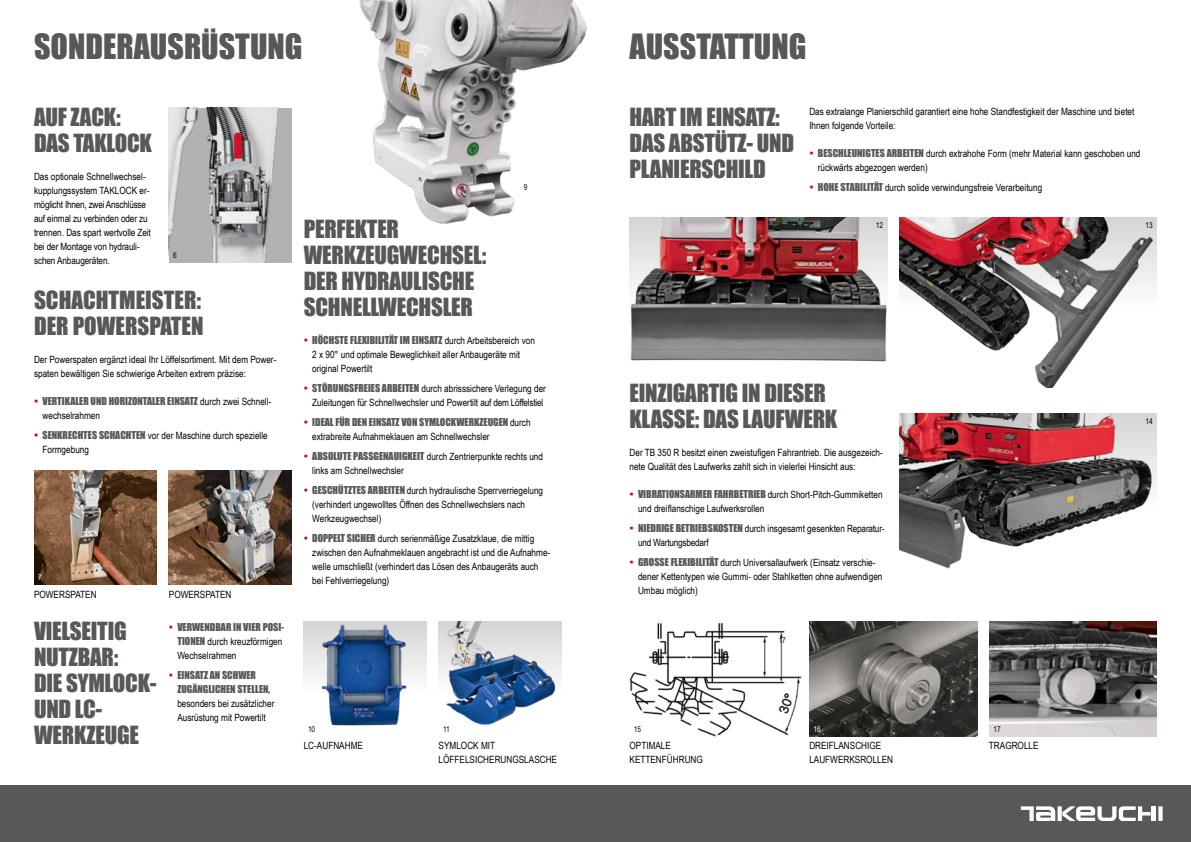
<style>
.page{position:relative;width:1191px;height:842px;background:#fff}
.page>*{position:absolute;margin:0;border:0;box-sizing:border-box;transform-origin:0 0}
.t1{font:32px "Impact";color:#565859}
.t2{font:23px/26px "Impact";letter-spacing:-.01em;color:#565859}
.t3{font:10px/14px "Arial Narrow";color:#000}
.t4{font:10px/14px "Impact";color:#565859}
.t5{font:10px/14px "Arial Narrow";letter-spacing:-.02em;color:#000}
.t6{font:8px "Arial Narrow";color:#000}
.t7{font:8px "Arial Narrow";color:#fff}
.s1{font-size:12px;color:#b70e0c}
.s2{font-family:"Arial Narrow";color:#000}
.s3{font-family:"Impact";font-size:12px;color:#b70e0c}
.s4{font-family:"Impact";color:#565859}
</style>
<div class="page">
<img style="left:169px;top:108px;width:123px;height:154px">
<div style="left:0;top:785px;width:1191px;height:57px;background:#565859"></div>
<svg style="left:1158px;top:806px;width:4px;height:15px"></svg>
<hr style="left:1151px;top:806px;width:4px;height:15px;background:#fff">
<svg style="left:1057px;top:806px;width:4px;height:15px"></svg>
<svg style="left:1062px;top:806px;width:88px;height:15px"></svg>
<svg style="left:1020px;top:806px;width:35px;height:15px"></svg>
<img style="left:438px;top:622px;width:123px;height:104px">
<div style="left:304px;top:622px;width:122px;height:114px;background:linear-gradient(to bottom,#dadada,#fff)"></div>
<img style="left:319px;top:623px;width:90px;height:113px">
<img style="left:169px;top:471px;width:123px;height:113px">
<img style="left:34px;top:471px;width:123px;height:113px">
<img style="left:359px;top:0;width:228px;height:224px">
<img style="left:809px;top:622px;width:168px;height:114px">
<img style="left:989px;top:622px;width:168px;height:114px">
<img style="left:629px;top:622px;width:173px;height:114px">
<img style="left:899px;top:218px;width:258px;height:169px">
<img style="left:629px;top:218px;width:258px;height:144px">
<img style="left:899px;top:414px;width:258px;height:155px">
<h1 class="t1" style="left:34px;top:22px;width:270px">SONDERAUSRÜSTUNG</h1>
<h2 class="t2" style="left:34px;top:103px;width:119px">AUF ZACK:<br>DAS TAKLOCK</h2>
<p class="t3" style="left:34px;top:169px;width:118px">Das optionale Schnellwechsel&shy;kupplungssystem TAKLOCK er&shy;möglicht Ihnen, zwei Anschlüsse auf einmal zu verbinden oder zu trennen. Das spart wertvolle Zeit bei der Montage von hydrauli&shy;schen Anbaugeräten.</p>
<h2 class="t2" style="left:34px;top:287px;width:171px">SCHACHTMEISTER:<br>DER POWERSPATEN</h2>
<p class="t3" style="left:34px;top:353px;width:244px">Der Powerspaten ergänzt ideal Ihr Löffelsortiment. Mit dem Power&shy;spaten bewältigen Sie schwierige Arbeiten extrem präzise:</p>
<p class="t4" style="left:34px;top:394px;width:239px"><span class="s1">▪</span> VERTIKALER UND HORIZONTALER EINSATZ <span class="s2">durch zwei Schnell-</span></p>
<p class="t3" style="left:43px;top:409px;width:59px">wechselrahmen</p>
<p class="t3" style="left:43px;top:429px;width:227px;text-indent:-8px"><span class="s3">▪</span> <span class="s4">SENKRECHTES SCHACHTEN</span> vor der Maschine durch spezielle<br>Formgebung</p>
<p class="t6" style="left:173px;top:249px;width:5px">6</p>
<p class="t7" style="left:38px;top:571px;width:5px">7</p>
<p class="t7" style="left:173px;top:571px;width:5px">8</p>
<p class="t3" style="left:34px;top:587px;width:64px">POWERSPATEN</p>
<p class="t3" style="left:169px;top:587px;width:64px">POWERSPATEN</p>
<h2 class="t2" style="left:34px;top:617px;width:124px">VIELSEITIG<br>NUTZBAR:<br>DIE SYMLOCK-<br>UND LC-<br>WERKZEUGE</h2>
<p class="t4" style="left:169px;top:620px;width:117px"><span class="s1">▪</span> VERWENDBAR IN VIER POSI-</p>
<p class="t3" style="left:177px;top:634px;width:106px"><span class="s4">TIONEN</span> durch kreuzförmigen<br>Wechselrahmen</p>
<p class="t4" style="left:177px;top:668px;width:94px;text-indent:-9px"><span class="s1">▪</span> EINSATZ AN SCHWER<br>ZUGÄNGLICHEN STELLEN,</p>
<p class="t3" style="left:177px;top:696px;width:99px">besonders bei zusätzlicher<br>Ausrüstung mit Powertilt</p>
<p class="t6" style="left:524px;top:181px;width:5px">9</p>
<h2 class="t2" style="left:304px;top:216px;width:184px">PERFEKTER<br>WERKZEUGWECHSEL:<br>DER HYDRAULISCHE<br>SCHNELLWECHSLER</h2>
<p class="t4" style="left:304px;top:333px;width:233px"><span class="s1">▪</span> HÖCHSTE FLEXIBILITÄT IM EINSATZ <span class="s2">durch Arbeitsbereich von</span></p>
<p class="t3" style="left:312px;top:348px;width:209px">2 x 90° und optimale Beweglichkeit aller Anbaugeräte mit original Powertilt</p>
<p class="t3" style="left:304px;top:382px;width:244px;text-align:center"><span class="s3">▪</span> <span class="s4">STÖRUNGSFREIES ARBEITEN</span> durch abrisssichere Verlegung der<br>Zuleitungen für Schnellwechsler und Powertilt auf dem Löffelstiel</p>
<p class="t4" style="left:304px;top:415px;width:228px"><span class="s1">▪</span> IDEAL FÜR DEN EINSATZ VON SYMLOCKWERKZEUGEN <span class="s2">durch</span></p>
<p class="t3" style="left:312px;top:430px;width:179px">extrabreite Aufnahmeklauen am Schnellwechsler</p>
<p class="t3" style="left:312px;top:450px;width:232px;text-indent:-9px"><span class="s3">▪</span> <span class="s4">ABSOLUTE PASSGENAUIGKEIT</span> durch Zentrierpunkte rechts und links am Schnellwechsler</p>
<p class="t3" style="left:312px;top:484px;width:232px;text-indent:-9px"><span class="s3">▪</span> <span class="s4">GESCHÜTZTES ARBEITEN</span> durch hydraulische Sperrverriegelung (verhindert ungewolltes Öffnen des Schnellwechslers nach<br>Werkzeugwechsel)</p>
<p class="t3" style="left:312px;top:532px;width:239px;text-indent:-9px"><span class="s3">▪</span> <span class="s4">DOPPELT SICHER</span> durch serienmäßige Zusatzklaue, die mittig zwischen den Aufnahmeklauen angebracht ist und die Aufnahme&shy;welle umschließt (verhindert das Lösen des Anbaugeräts auch bei Fehlverriegelung)</p>
<p class="t6" style="left:308px;top:724px;width:9px">10</p>
<p class="t6" style="left:443px;top:724px;width:8px">11</p>
<p class="t3" style="left:304px;top:738px;width:61px">LC-AUFNAHME</p>
<p class="t3" style="left:438px;top:738px;width:120px">SYMLOCK MIT<br>LÖFFELSICHERUNGSLASCHE</p>
<h1 class="t1" style="left:629px;top:22px;width:178px">AUSSTATTUNG</h1>
<h2 class="t2" style="left:629px;top:103px;width:166px">HART IM EINSATZ:<br>DAS ABSTÜTZ- UND<br>PLANIERSCHILD</h2>
<p class="t3" style="left:809px;top:104px;width:326px">Das extralange Planierschild garantiert eine hohe Standfestigkeit der Maschine und bietet<br>Ihnen folgende Vorteile:</p>
<p class="t3" style="left:818px;top:146px;width:324px;text-indent:-9px"><span class="s3">▪</span> <span class="s4">BESCHLEUNIGTES ARBEITEN</span> durch extrahohe Form (mehr Material kann geschoben und rückwärts abgezogen werden)</p>
<p class="t3" style="left:809px;top:180px;width:234px"><span class="s3">▪</span> <span class="s4">HOHE STABILITÄT</span> durch solide verwindungsfreie Verarbeitung</p>
<p class="t6" style="left:875px;top:219px;width:9px">12</p>
<p class="t6" style="left:1145px;top:219px;width:9px">13</p>
<h2 class="t2" style="left:629px;top:379px;width:209px">EINZIGARTIG IN DIESER<br>KLASSE: DAS LAUFWERK</h2>
<p class="t3" style="left:629px;top:445px;width:255px">Der TB 350 R besitzt einen zweistufigen Fahrantrieb. Die ausgezeich&shy;nete Qualität des Laufwerks zahlt sich in vielerlei Hinsicht aus:</p>
<p class="t3" style="left:638px;top:487px;width:246px;text-indent:-9px"><span class="s3">▪</span> <span class="s4">VIBRATIONSARMER FAHRBETRIEB</span> durch Short-Pitch-Gummiketten und dreiflanschige Laufwerksrollen</p>
<p class="t5" style="left:638px;top:521px;width:248px;text-indent:-9px"><span class="s3">▪</span> <span class="s4">NIEDRIGE BETRIEBSKOSTEN</span> durch insgesamt gesenkten Reparatur&shy;und Wartungsbedarf</p>
<p class="t3" style="left:638px;top:555px;width:246px;text-indent:-9px"><span class="s3">▪</span> <span class="s4">GROSSE FLEXIBILITÄT</span> durch Universallaufwerk (Einsatz verschie&shy;dener Kettentypen wie Gummi- oder Stahlketten ohne aufwendigen<br>Umbau möglich)</p>
<p class="t6" style="left:634px;top:723px;width:9px">15</p>
<p class="t6" style="left:778px;top:634px;width:9px">17</p>
<p class="t7" style="left:813px;top:723px;width:9px">16</p>
<p class="t6" style="left:993px;top:723px;width:9px">17</p>
<p class="t3" style="left:809px;top:738px;width:85px">DREIFLANSCHIGE<br>LAUFWERKSROLLEN</p>
<p class="t3" style="left:629px;top:738px;width:75px">OPTIMALE<br>KETTENFÜHRUNG</p>
<p class="t3" style="left:989px;top:738px;width:51px">TRAGROLLE</p>
<p class="t6" style="left:1145px;top:415px;width:9px">14</p>
</div>
